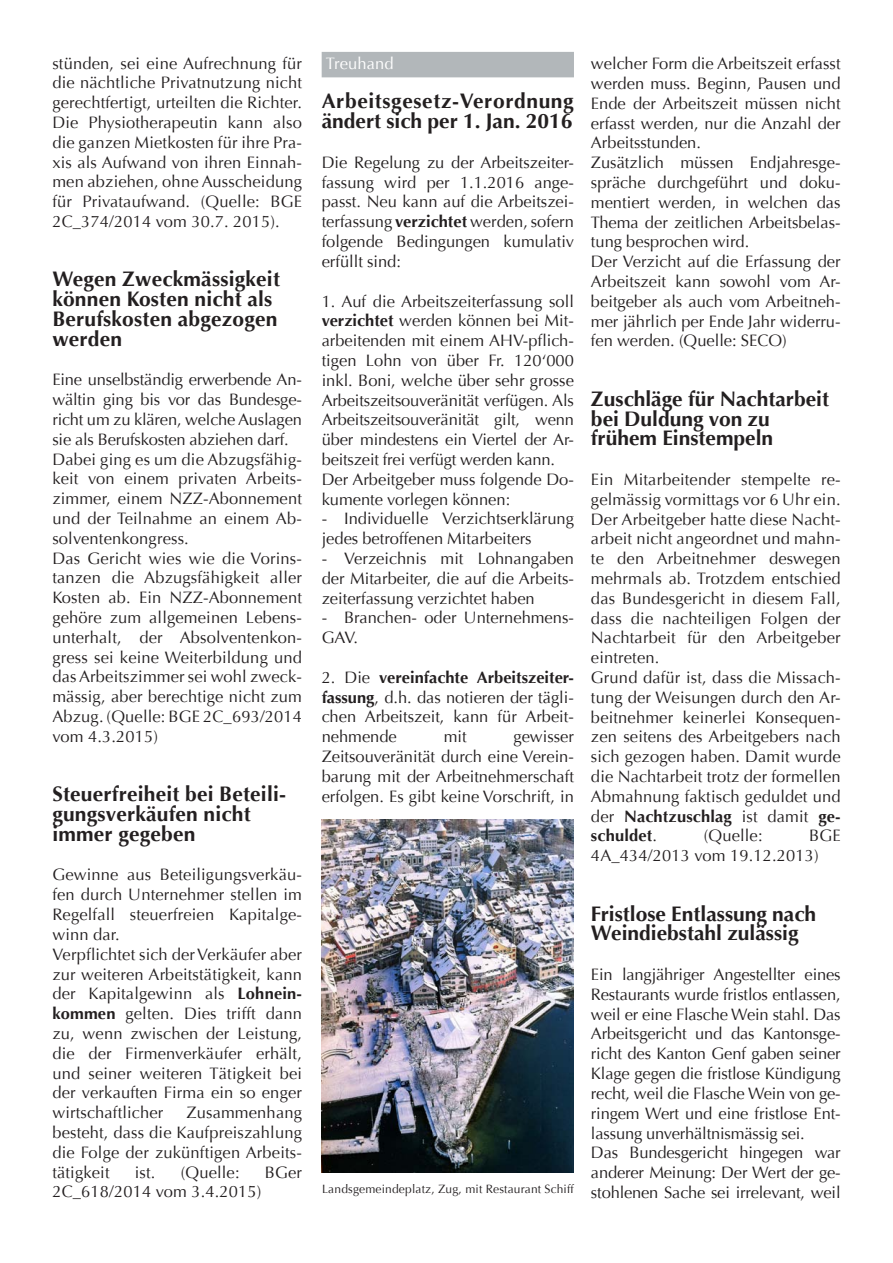
<style>
.page{position:relative;width:893px;height:1263px;background:#fff}
.page>*{position:absolute;margin:0;border:0;box-sizing:border-box;transform-origin:0 0}
.t1{font:700 21px/19.8px "Optima";letter-spacing:.01em;color:#231f20}
.t2{font:700 21px/19.8px "Optima";letter-spacing:.03em;color:#231f20}
.t3{font:16.5px/19.8px "Optima";color:#231f20}
.t4{font:16.5px "Optima";letter-spacing:.01em;color:#fff}
.t5{font:12px "Optima";letter-spacing:.015em;color:#231f20}
.s1{font-weight:700}
</style>
<div class="page">
<div style="left:322px;top:52px;width:252px;height:25px;background:#b2b7ba"></div>
<img style="left:322px;top:820px;width:252px;height:352px">
<p class="t3" style="left:52px;top:53px;width:251px;text-align:justify">stünden, sei eine Aufrechnung für die nächtliche Privatnutzung nicht gerechtfertigt, urteilten die Richter.<br>Die Physiotherapeutin kann also die ganzen Mietkosten für ihre Pra&shy;xis als Aufwand von ihren Einnah&shy;men abziehen, ohne Ausscheidung für Privataufwand. (Quelle: BGE 2C_374/2014 vom 30.7. 2015).</p>
<p class="t1" style="left:52px;top:270px;width:229px">Wegen Zweckmässigkeit können Kosten nicht als<br>Berufskosten abgezogen werden</p>
<p class="t3" style="left:52px;top:370px;width:251px">Eine unselbständig erwerbende An&shy;wältin ging bis vor das Bundesge&shy;richt um zu klären, welche Auslagen sie als Berufskosten abziehen darf.<br>Dabei ging es um die Abzugsfähig&shy;keit von einem privaten Arbeits&shy;zimmer, einem NZZ-Abonnement und der Teilnahme an einem Ab&shy;solventenkongress.<br>Das Gericht wies wie die Vorins&shy;tanzen die Abzugsfähigkeit aller<br>Kosten ab. Ein NZZ-Abonnement gehöre zum allgemeinen Lebens&shy;unterhalt, der Absolventenkon&shy;gress sei keine Weiterbildung und das Arbeitszimmer sei wohl zweck&shy;mässig, aber berechtige nicht zum<br>Abzug. (Quelle: BGE 2C_693/2014 vom 4.3.2015)</p>
<p class="t1" style="left:52px;top:784px;width:235px">Steuerfreiheit bei Beteili&shy;gungsverkäufen nicht immer gegeben</p>
<p class="t3" style="left:52px;top:865px;width:251px">Gewinne aus Beteiligungsverkäu&shy;fen durch Unternehmer stellen im<br>Regelfall steuerfreien Kapitalge&shy;winn dar.<br>Verpflichtet sich der Verkäufer aber zur weiteren Arbeitstätigkeit, kann der Kapitalgewinn als <span class="s1">Lohnein&shy;kommen</span> gelten. Dies trifft dann zu, wenn zwischen der Leistung, die der Firmenverkäufer erhält, und seiner weiteren Tätigkeit bei der verkauften Firma ein so enger wirtschaftlicher</p>
<p class="t3" style="left:52px;top:1103px;width:251px;text-align:justify;text-indent:134px">Zusammenhang besteht, dass die Kaufpreiszahlung die Folge der zukünftigen Arbeits&shy;tätigkeit</p>
<p class="t3" style="left:135px;top:1162px;width:22px">ist.</p>
<p class="t3" style="left:181px;top:1162px;width:60px">(Quelle:</p>
<p class="t3" style="left:265px;top:1162px;width:39px">BGer</p>
<p class="t3" style="left:52px;top:1182px;width:211px">2C_618/2014 vom 3.4.2015)</p>
<p class="t4" style="left:326px;top:54px;width:69px">Treuhand</p>
<p class="t2" style="left:322px;top:92px;width:254px">Arbeitsgesetz-Verordnung ändert sich per 1. Jan. 2016</p>
<p class="t3" style="left:322px;top:153px;width:254px;text-align:justify">Die Regelung zu der Arbeitszeiter&shy;fassung wird per 1.1.2016 ange&shy;passt. Neu kann auf die Arbeitszei&shy;terfassung <span class="s1">verzichtet</span> werden, sofern folgende Bedingungen kumulativ erfüllt sind:</p>
<p class="t3" style="left:322px;top:291px;width:254px">1. Auf die Arbeitszeiterfassung soll <span class="s1">verzichtet</span> werden können bei Mit&shy;arbeitenden mit einem AHV-pflich&shy;tigen Lohn von über Fr. 120‘000 inkl. Boni, welche über sehr grosse Arbeitszeitsouveränität verfügen. Als Arbeitszeitsouveränität gilt, wenn über mindestens ein Viertel der Ar&shy;beitszeit frei verfügt werden kann.<br>Der Arbeitgeber muss folgende Do&shy;kumente vorlegen können:</p>
<p class="t3" style="left:322px;top:509px;width:254px">- Individuelle Verzichtserklärung jedes betroffenen Mitarbeiters</p>
<p class="t3" style="left:322px;top:549px;width:254px;text-align:justify">- Verzeichnis mit Lohnangaben der Mitarbeiter, die auf die Arbeits&shy;zeiterfassung verzichtet haben</p>
<p class="t3" style="left:322px;top:608px;width:254px">- Branchen- oder Unternehmens-<br>GAV.</p>
<p class="t3" style="left:322px;top:667px;width:254px;text-align:justify">2. Die <span class="s1">vereinfachte Arbeitszeiter&shy;fassung</span>, d.h. das notieren der tägli&shy;chen Arbeitszeit, kann für Arbeit&shy;nehmende</p>
<p class="t3" style="left:322px;top:727px;width:254px;text-align:justify;text-indent:192px">gewisser Zeitsouveränität durch eine Verein&shy;barung mit der Arbeitnehmerschaft erfolgen. Es gibt keine Vorschrift, in</p>
<p class="t3" style="left:444px;top:727px;width:24px">mit</p>
<p class="t5" style="left:322px;top:1182px;width:253px">Landsgemeindeplatz, Zug, mit Restaurant Schiff</p>
<p class="t3" style="left:591px;top:54px;width:251px">welcher Form die Arbeitszeit erfasst werden muss. Beginn, Pausen und<br>Ende der Arbeitszeit müssen nicht erfasst werden, nur die Anzahl der<br>Arbeitsstunden.<br>Zusätzlich müssen Endjahresge&shy;spräche durchgeführt und doku&shy;mentiert werden, in welchen das<br>Thema der zeitlichen Arbeitsbelas&shy;tung besprochen wird.<br>Der Verzicht auf die Erfassung der<br>Arbeitszeit kann sowohl vom Ar&shy;beitgeber als auch vom Arbeitneh&shy;mer jährlich per Ende Jahr widerru&shy;fen werden. (Quelle: SECO)</p>
<p class="t1" style="left:591px;top:389px;width:240px">Zuschläge für Nachtarbeit bei Duldung von zu frühem Einstempeln</p>
<p class="t3" style="left:591px;top:470px;width:251px">Ein Mitarbeitender stempelte re&shy;gelmässig vormittags vor 6 Uhr ein.<br>Der Arbeitgeber hatte diese Nacht&shy;arbeit nicht angeordnet und mahn&shy;te den Arbeitnehmer deswegen mehrmals ab. Trotzdem entschied das Bundesgericht in diesem Fall, dass die nachteiligen Folgen der<br>Nachtarbeit für den Arbeitgeber eintreten.<br>Grund dafür ist, dass die Missach&shy;tung der Weisungen durch den Ar&shy;beitnehmer keinerlei Konsequen&shy;zen seitens des Arbeitgebers nach sich gezogen haben. Damit wurde die Nachtarbeit trotz der formellen<br>Abmahnung faktisch geduldet und der <span class="s1">Nachtzuschlag</span> ist damit <span class="s1">ge&shy;schuldet</span>.</p>
<p class="t3" style="left:704px;top:826px;width:60px">(Quelle:</p>
<p class="t3" style="left:591px;top:826px;width:251px;text-indent:218px">BGE<br>4A_434/2013 vom 19.12.2013)</p>
<p class="t1" style="left:591px;top:904px;width:227px">Fristlose Entlassung nach<br>Weindiebstahl zulässig</p>
<p class="t3" style="left:591px;top:965px;width:251px">Ein langjähriger Angestellter eines Restaurants wurde fristlos entlassen, weil er eine Flasche Wein stahl. Das Arbeitsgericht und das Kantonsge&shy;richt des Kanton Genf gaben seiner Klage gegen die fristlose Kündigung recht, weil die Flasche Wein von ge&shy;ringem Wert und eine fristlose Ent&shy;lassung unverhältnismässig sei.<br>Das Bundesgericht hingegen war anderer Meinung: Der Wert der ge&shy;stohlenen Sache sei irrelevant, weil</p>
</div>
